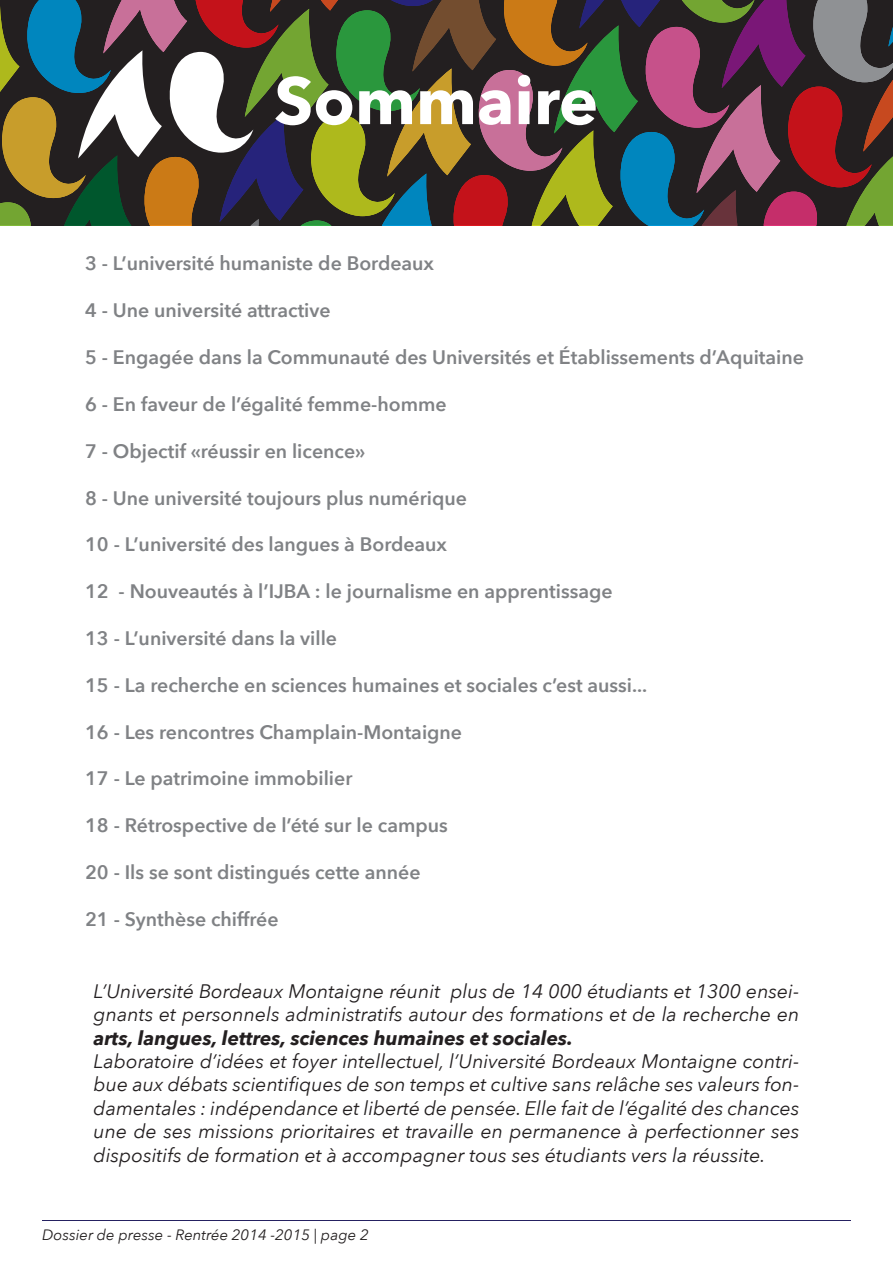
<style>
.page{position:relative;width:893px;height:1263px;background:#fff}
.page>*{position:absolute;margin:0;border:0;box-sizing:border-box;transform-origin:0 0}
.t1{font:700 66px "Avenir Next";color:#fff}
.t2{font:600 19.5px "Avenir Next";color:#808285}
.t3{font:italic 19.5px/23.4px "Avenir Next";color:#231f20}
.t4{font:italic 700 19.5px "Avenir Next";color:#231f20}
.t5{font:italic 15px "Avenir Next";color:#231f20}
</style>
<div class="page">
<hr style="left:42px;top:1220px;width:809px;height:1px;background:#252161">
<svg style="left:0;top:0;width:893px;height:225px;background:#594e42"></svg>
<h1 class="t1" style="left:274px;top:44px;width:325px">Sommaire</h1>
<p class="t2" style="left:85px;top:247px;width:350px">3 - L’université humaniste de Bordeaux</p>
<p class="t2" style="left:85px;top:294px;width:247px">4 - Une université attractive</p>
<p class="t2" style="left:85px;top:341px;width:720px">5 - Engagée dans la Communauté des Universités et Établissements d’Aquitaine</p>
<p class="t2" style="left:85px;top:387px;width:363px">6 - En faveur de l’égalité femme-homme</p>
<p class="t2" style="left:85px;top:434px;width:282px">7 - Objectif «réussir en licence»</p>
<p class="t2" style="left:85px;top:481px;width:383px">8 - Une université toujours plus numérique</p>
<p class="t2" style="left:85px;top:528px;width:364px">10 - L’université des langues à Bordeaux</p>
<p class="t2" style="left:85px;top:575px;width:529px">12 - Nouveautés à l’IJBA : le journalisme en apprentissage</p>
<p class="t2" style="left:85px;top:621px;width:254px">13 - L’université dans la ville</p>
<p class="t2" style="left:85px;top:668px;width:564px">15 - La recherche en sciences humaines et sociales c’est aussi...</p>
<p class="t2" style="left:85px;top:715px;width:379px">16 - Les rencontres Champlain-Montaigne</p>
<p class="t2" style="left:85px;top:762px;width:269px">17 - Le patrimoine immobilier</p>
<p class="t2" style="left:85px;top:809px;width:364px">18 - Rétrospective de l’été sur le campus</p>
<p class="t2" style="left:85px;top:855px;width:337px">20 - Ils se sont distingués cette année</p>
<p class="t2" style="left:85px;top:902px;width:195px">21 - Synthèse chiffrée</p>
<p class="t3" style="left:94px;top:978px;width:707px">L’Université Bordeaux Montaigne réunit plus de 14 000 étudiants et 1300 ensei&shy;gnants et personnels administratifs autour des formations et de la recherche en</p>
<p class="t4" style="left:94px;top:1021px;width:481px">arts, langues, lettres, sciences humaines et sociales.</p>
<p class="t3" style="left:94px;top:1048px;width:707px;text-align:justify">Laboratoire d’idées et foyer intellectuel, l’Université Bordeaux Montaigne contri&shy;bue aux débats scientifiques de son temps et cultive sans relâche ses valeurs fon&shy;damentales : indépendance et liberté de pensée. Elle fait de l’égalité des chances une de ses missions prioritaires et travaille en permanence à perfectionner ses dispositifs de formation et à accompagner tous ses étudiants vers la réussite.</p>
<p class="t5" style="left:42px;top:1222px;width:328px">Dossier de presse - Rentrée 2014 -2015 | page 2</p>
</div>
